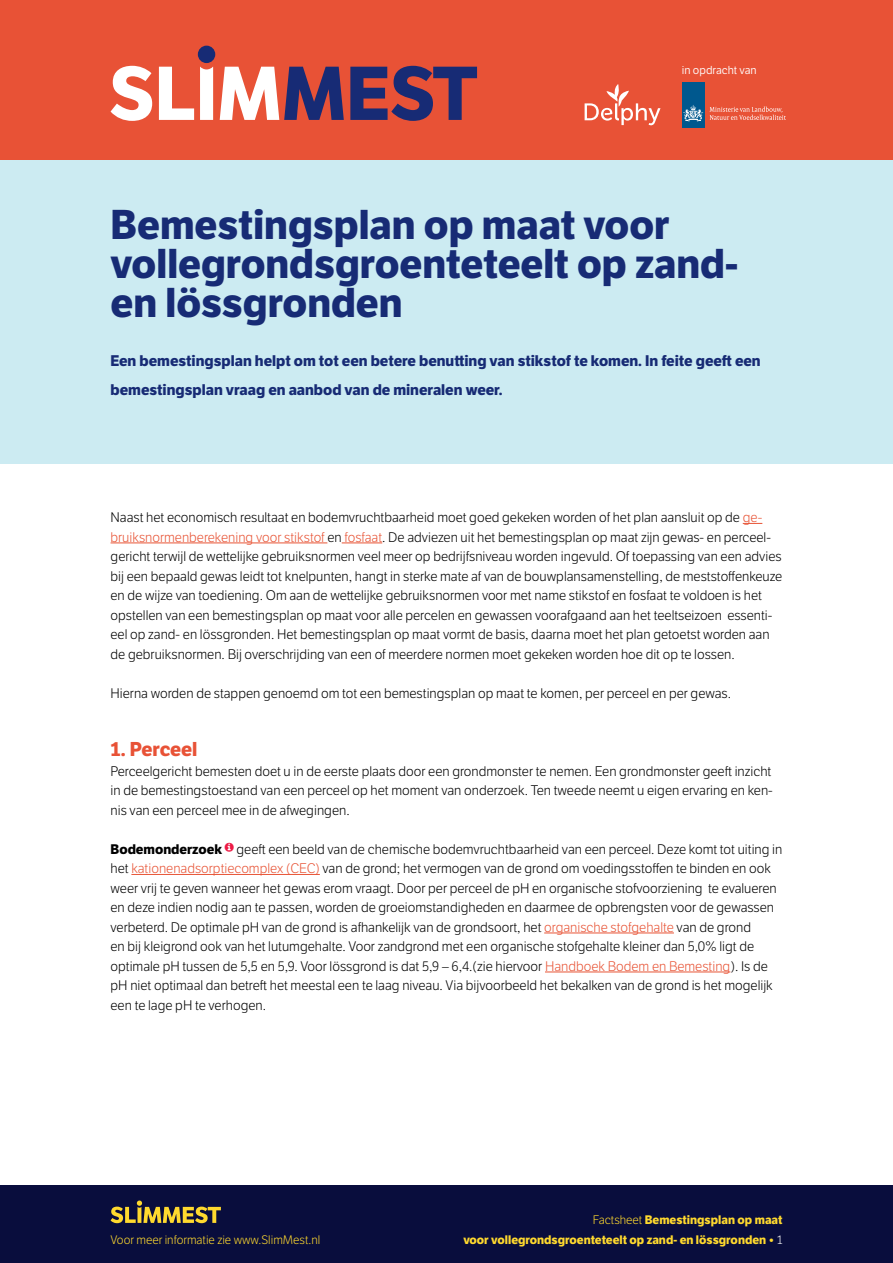
<style>
.page{position:relative;width:893px;height:1263px;background:#fff}
.page>*{position:absolute;margin:0;border:0;box-sizing:border-box;transform-origin:0 0}
.t1{font:700 40.5px/39px "LFT Etica";color:#172b75}
.t2{font:700 19.5px "LFT Etica";color:#e85236}
.t3{font:700 15px/29.2px "LFT Etica";color:#172b75}
.t4{font:300 13.5px/19.5px "LFT Etica";color:#000}
.t5{font:700 12px "LFT Etica";color:#ffd92e}
.t6{font:300 12px "LFT Etica";color:#ffd92e}
.t7{font:11.25px "LFT Etica";color:#fff}
.s1{color:#e85436}
.s2{font-weight:700}
.s3{font-weight:300}
.s4{font-weight:300;color:#fff}
</style>
<div class="page">
<div style="left:0;top:1185px;width:893px;height:78px;background:#090d3d"></div>
<div style="left:0;top:0;width:893px;height:159px;background:#e85236"></div>
<svg style="left:111px;top:66px;width:41px;height:55px"></svg>
<svg style="left:159px;top:67px;width:35px;height:53px"></svg>
<svg style="left:220px;top:67px;width:124px;height:53px"></svg>
<svg style="left:350px;top:66px;width:127px;height:55px"></svg>
<svg style="left:200px;top:67px;width:13px;height:53px"></svg>
<div style="left:198px;top:46px;width:17px;height:17px;background:#172b75;border-radius:50%"></div>
<svg style="left:111px;top:1200px;width:110px;height:23px"></svg>
<div style="left:0;top:160px;width:893px;height:304px;background:#ccebf2"></div>
<svg style="left:743px;top:523px;width:19px;height:1px"></svg>
<hr style="left:111px;top:543px;width:216px;height:1px;background:#e85436">
<hr style="left:342px;top:543px;width:40px;height:1px;background:#e85436">
<hr style="left:131px;top:874px;width:189px;height:1px;background:#e85436">
<hr style="left:544px;top:933px;width:130px;height:1px;background:#e85436">
<hr style="left:545px;top:972px;width:185px;height:1px;background:#e85436">
<svg style="left:585px;top:84px;width:75px;height:41px"></svg>
<div style="left:682px;top:82px;width:23px;height:46px;background:#00588e"></div>
<svg style="left:683px;top:105px;width:20px;height:17px"></svg>
<svg style="left:709px;top:107px;width:77px;height:13px"></svg>
<p class="t7" style="left:682px;top:63px;width:76px">in opdracht van</p>
<h1 class="t1" style="left:111px;top:206px;width:629px">Bemestingsplan op maat voor vollegrondsgroenteteelt op zand&shy;en lössgronden</h1>
<p class="t3" style="left:111px;top:346px;width:652px">Een bemestingsplan helpt om tot een betere benutting van stikstof te komen. In feite geeft een bemestingsplan vraag en aanbod van de mineralen weer.</p>
<p class="t4" style="left:111px;top:508px;width:673px">Naast het economisch resultaat en bodemvruchtbaarheid moet goed gekeken worden of het plan aansluit op de <span class="s1">ge&shy;bruiksnormenberekening voor stikstof</span> en <span class="s1">fosfaat</span>. De adviezen uit het bemestingsplan op maat zijn gewas- en perceel&shy;gericht terwijl de wettelijke gebruiksnormen veel meer op bedrijfsniveau worden ingevuld. Of toepassing van een advies bij een bepaald gewas leidt tot knelpunten, hangt in sterke mate af van de bouwplansamenstelling, de meststoffenkeuze en de wijze van toediening. Om aan de wettelijke gebruiksnormen voor met name stikstof en fosfaat te voldoen is het opstellen van een bemestingsplan op maat voor alle percelen en gewassen voorafgaand aan het teeltseizoen essenti&shy;eel op zand- en lössgronden. Het bemestingsplan op maat vormt de basis, daarna moet het plan getoetst worden aan de gebruiksnormen. Bij overschrijding van een of meerdere normen moet gekeken worden hoe dit op te lossen.</p>
<p class="t4" style="left:111px;top:683px;width:622px">Hierna worden de stappen genoemd om tot een bemestingsplan op maat te komen, per perceel en per gewas.</p>
<h2 class="t2" style="left:111px;top:737px;width:88px">1. Perceel</h2>
<p class="t4" style="left:111px;top:761px;width:664px;text-align:justify">Perceelgericht bemesten doet u in de eerste plaats door een grondmonster te nemen. Een grondmonster geeft inzicht in de bemestingstoestand van een perceel op het moment van onderzoek. Ten tweede neemt u eigen ervaring en ken&shy;nis van een perceel mee in de afwegingen.</p>
<p class="t4" style="left:111px;top:839px;width:673px"><span class="s2">Bodemonderzoek</span> geeft een beeld van de chemische bodemvruchtbaarheid van een perceel. Deze komt tot uiting in het <span class="s1">kationenadsorptiecomplex (CEC)</span> van de grond; het vermogen van de grond om voedingsstoffen te binden en ook weer vrij te geven wanneer het gewas erom vraagt. Door per perceel de pH en organische stofvoorziening te evalueren en deze indien nodig aan te passen, worden de groeiomstandigheden en daarmee de opbrengsten voor de gewassen verbeterd. De optimale pH van de grond is afhankelijk van de grondsoort, het <span class="s1">organische stofgehalte</span> van de grond<br>en bij kleigrond ook van het lutumgehalte. Voor zandgrond met een organische stofgehalte kleiner dan 5,0% ligt de optimale pH tussen de 5,5 en 5,9. Voor lössgrond is dat 5,9 – 6,4.(zie hiervoor <span class="s1">Handboek Bodem en Bemesting</span>). Is de pH niet optimaal dan betreft het meestal een te laag niveau. Via bijvoorbeeld het bekalken van de grond is het mogelijk een te lage pH te verhogen.</p>
<p class="t5" style="left:593px;top:1212px;width:191px"><span class="s3">Factsheet</span> Bemestingsplan op maat</p>
<p class="t6" style="left:111px;top:1232px;width:211px">Voor meer informatie zie www.SlimMest.nl</p>
<p class="t5" style="left:463px;top:1232px;width:321px">voor vollegrondsgroenteteelt op zand- en lössgronden • <span class="s4">1</span></p>
</div>
